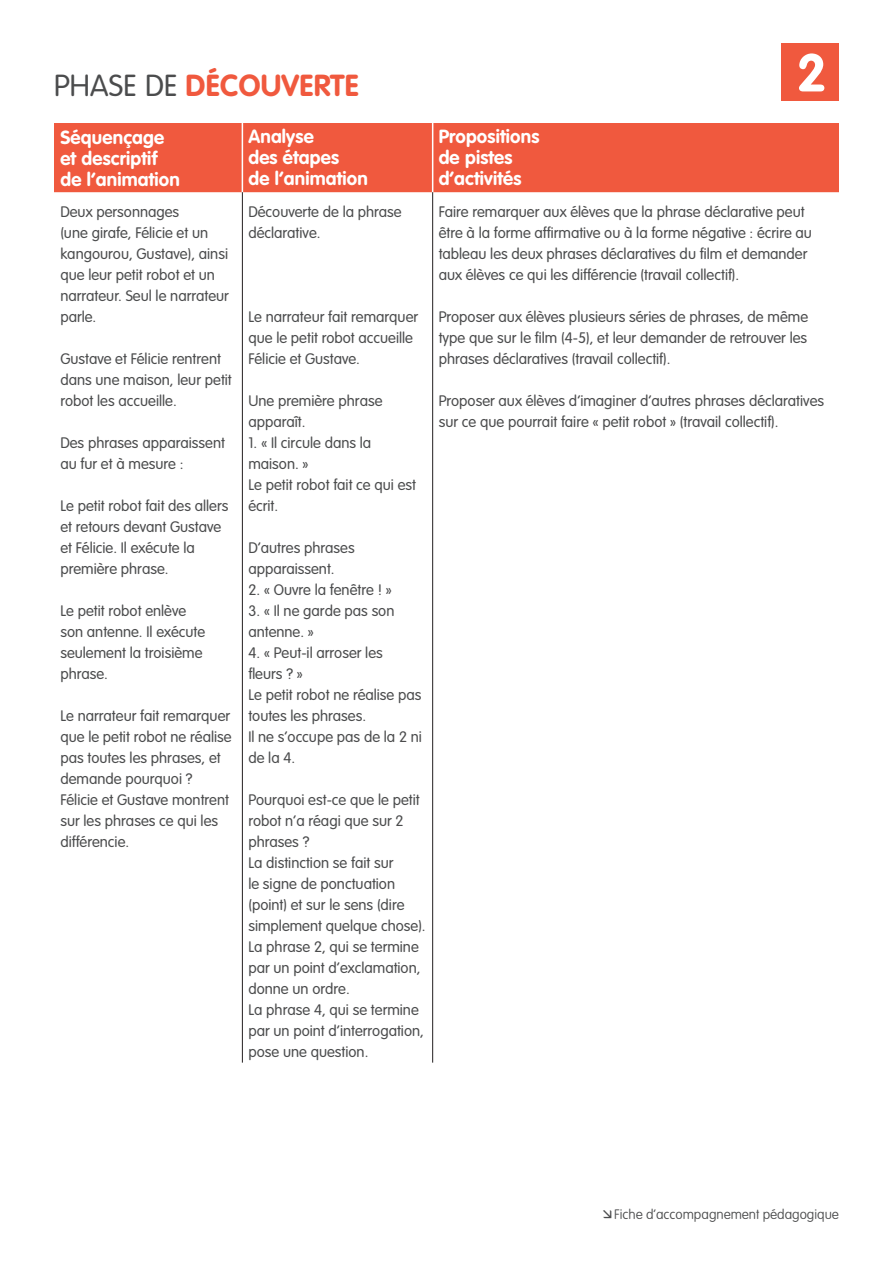
<style>
.page{position:relative;width:893px;height:1263px;background:#fff}
.page>*{position:absolute;margin:0;border:0;box-sizing:border-box;transform-origin:0 0}
.t1{font:700 52.5px "VAG Rounded Std";color:#fff}
._03_Tablo_Surtitre_G{font:700 30px "VAG Rounded Std";letter-spacing:.01em;color:#f0593e}
._03_Tablo_Titre_têti{font:700 18.75px/21px "VAG Rounded Std";letter-spacing:.01em;color:#fff}
._04_Tablo_Txt_couran{font:300 15px/21px "VAG Rounded Std";color:#4b4c4d}
.t2{font:100 13.5px "VAG Rounded Std";color:#4b4c4d}
.s1{font-weight:300;color:#4b4c4d}
</style>
<div class="page">
<div style="left:781px;top:43px;width:58px;height:58px;background:#f0593e"></div>
<div style="left:54px;top:123px;width:785px;height:69px;background:#f0593e"></div>
<hr style="left:242px;top:123px;width:1px;height:69px;background:#fff">
<hr style="left:432px;top:123px;width:1px;height:69px;background:#fff">
<hr style="left:242px;top:192px;width:1px;height:870px;background:#231f20">
<hr style="left:432px;top:192px;width:1px;height:870px;background:#231f20">
<p class="_03_Tablo_Surtitre_G" style="left:54px;top:68px;width:306px"><span class="s1">PHASE DE</span> DÉCOUVERTE</p>
<p class="t1" style="left:797px;top:42px;width:32px">2</p>
<p class="_03_Tablo_Titre_têti" style="left:60px;top:127px;width:121px">Séquençage et descriptif de l’animation</p>
<p class="_03_Tablo_Titre_têti" style="left:248px;top:127px;width:121px">Analyse<br>des étapes<br>de l’animation</p>
<p class="_03_Tablo_Titre_têti" style="left:439px;top:127px;width:102px">Propositions de pistes d’activités</p>
<p class="_04_Tablo_Txt_couran" style="left:60px;top:201px;width:170px">Deux personnages<br>(une girafe, Félicie et un kangourou, Gustave), ainsi que leur petit robot et un narrateur. Seul le narrateur parle.</p>
<p class="_04_Tablo_Txt_couran" style="left:60px;top:348px;width:173px">Gustave et Félicie rentrent dans une maison, leur petit robot les accueille.</p>
<p class="_04_Tablo_Txt_couran" style="left:60px;top:432px;width:166px">Des phrases apparaissent au fur et à mesure :</p>
<p class="_04_Tablo_Txt_couran" style="left:60px;top:495px;width:170px">Le petit robot fait des allers et retours devant Gustave et Félicie. Il exécute la première phrase.</p>
<p class="_04_Tablo_Txt_couran" style="left:60px;top:600px;width:146px">Le petit robot enlève son antenne. Il exécute seulement la troisième phrase.</p>
<p class="_04_Tablo_Txt_couran" style="left:60px;top:705px;width:173px">Le narrateur fait remarquer que le petit robot ne réalise pas toutes les phrases, et demande pourquoi ?</p>
<p class="_04_Tablo_Txt_couran" style="left:60px;top:789px;width:170px">Félicie et Gustave montrent sur les phrases ce qui les différencie.</p>
<p class="_04_Tablo_Txt_couran" style="left:248px;top:201px;width:155px">Découverte de la phrase déclarative.</p>
<p class="_04_Tablo_Txt_couran" style="left:439px;top:201px;width:375px">Faire remarquer aux élèves que la phrase déclarative peut être à la forme affirmative ou à la forme négative : écrire au tableau les deux phrases déclaratives du film et demander aux élèves ce qui les différencie (travail collectif).</p>
<p class="_04_Tablo_Txt_couran" style="left:439px;top:306px;width:371px;text-align:justify">Proposer aux élèves plusieurs séries de phrases, de même type que sur le film (4-5), et leur demander de retrouver les phrases déclaratives (travail collectif).</p>
<p class="_04_Tablo_Txt_couran" style="left:439px;top:390px;width:387px">Proposer aux élèves d’imaginer d’autres phrases déclaratives sur ce que pourrait faire « petit robot » (travail collectif).</p>
<p class="_04_Tablo_Txt_couran" style="left:248px;top:306px;width:171px">Le narrateur fait remarquer que le petit robot accueille<br>Félicie et Gustave.</p>
<p class="_04_Tablo_Txt_couran" style="left:248px;top:390px;width:136px">Une première phrase apparaît.</p>
<p class="_04_Tablo_Txt_couran" style="left:248px;top:432px;width:124px">1. « Il circule dans la maison. »</p>
<p class="_04_Tablo_Txt_couran" style="left:248px;top:474px;width:169px">Le petit robot fait ce qui est écrit.</p>
<p class="_04_Tablo_Txt_couran" style="left:248px;top:537px;width:108px">D’autres phrases apparaissent.</p>
<p class="_04_Tablo_Txt_couran" style="left:248px;top:579px;width:145px">2. « Ouvre la fenêtre ! »</p>
<p class="_04_Tablo_Txt_couran" style="left:248px;top:600px;width:148px">3. « Il ne garde pas son antenne. »</p>
<p class="_04_Tablo_Txt_couran" style="left:248px;top:642px;width:136px">4. « Peut-il arroser les fleurs ? »</p>
<p class="_04_Tablo_Txt_couran" style="left:248px;top:684px;width:175px">Le petit robot ne réalise pas toutes les phrases.</p>
<p class="_04_Tablo_Txt_couran" style="left:248px;top:726px;width:175px">Il ne s’occupe pas de la 2 ni de la 4.</p>
<p class="_04_Tablo_Txt_couran" style="left:248px;top:789px;width:173px">Pourquoi est-ce que le petit robot n’a réagi que sur 2 phrases ?</p>
<p class="_04_Tablo_Txt_couran" style="left:248px;top:852px;width:179px">La distinction se fait sur<br>le signe de ponctuation (point) et sur le sens (dire simplement quelque chose).</p>
<p class="_04_Tablo_Txt_couran" style="left:248px;top:936px;width:174px;text-align:justify">La phrase 2, qui se termine par un point d’exclamation, donne un ordre.</p>
<p class="_04_Tablo_Txt_couran" style="left:248px;top:999px;width:177px">La phrase 4, qui se termine par un point d’interrogation, pose une question.</p>
<p class="t2" style="left:614px;top:1207px;width:226px">Fiche d’accompagnement pédagogique</p>
</div>
